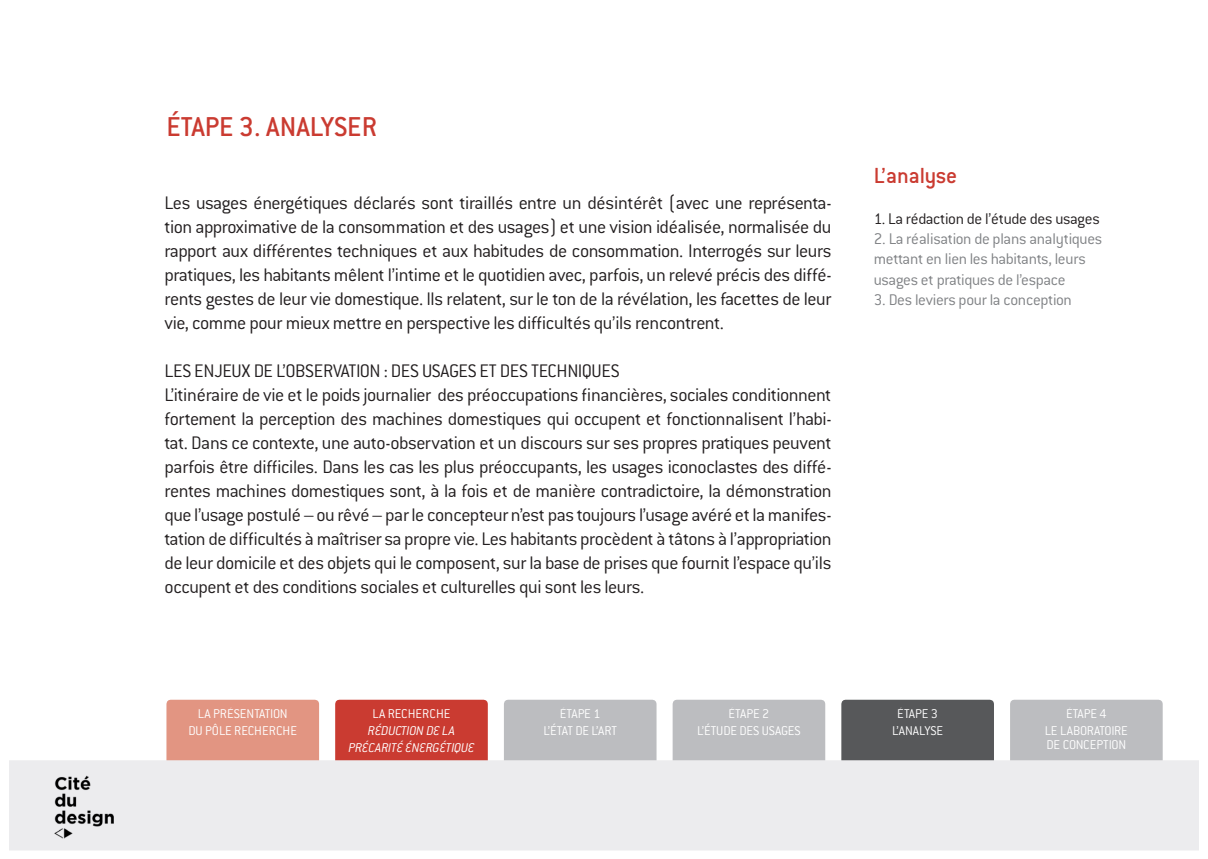
<style>
.page{position:relative;width:1208px;height:859px;background:#fff}
.page>*{position:absolute;margin:0;border:0;box-sizing:border-box;transform-origin:0 0}
.t1{font:500 30px "Conduit ITC";color:#ca3b31}
.t2{font:500 24px "Conduit ITC";letter-spacing:-.015em;color:#ca3b31}
.t3{font:300 20px/24px "Conduit ITC";letter-spacing:-.02em;color:#231f20;text-align:justify}
.t4{font:300 17px "Conduit ITC";letter-spacing:-.02em;color:#808285}
.t5{font:300 17px "Conduit ITC";letter-spacing:-.02em;color:#231f20}
.t6{font:300 14px "Conduit ITC";color:#fff}
.t7{font:italic 300 14px "Conduit ITC";letter-spacing:-.005em;color:#fff}
.t8{font:300 14px "Conduit ITC";letter-spacing:-.02em;color:#fff}
.t9{font:300 14px "Conduit ITC";letter-spacing:-.025em;color:#fff}
</style>
<div class="page">
<div style="left:170px;top:704px;width:145px;height:106px;background:#e29582"></div>
<div style="left:166px;top:700px;width:153px;height:114px;border:8px solid #e29582"></div>
<div style="left:508px;top:704px;width:144px;height:106px;background:#bcbdc0"></div>
<div style="left:504px;top:700px;width:152px;height:114px;border:8px solid #bcbdc0"></div>
<div style="left:845px;top:704px;width:145px;height:106px;background:#57585a"></div>
<div style="left:841px;top:700px;width:153px;height:114px;border:8px solid #57585a"></div>
<div style="left:676px;top:704px;width:145px;height:106px;background:#bcbdc0"></div>
<div style="left:672px;top:700px;width:153px;height:114px;border:8px solid #bcbdc0"></div>
<div style="left:1014px;top:704px;width:144px;height:106px;background:#bcbdc0"></div>
<div style="left:1010px;top:700px;width:152px;height:114px;border:8px solid #bcbdc0"></div>
<div style="left:339px;top:704px;width:145px;height:106px;background:#ca3b31"></div>
<div style="left:335px;top:700px;width:153px;height:114px;border:8px solid #ca3b31"></div>
<div style="left:9px;top:760px;width:1190px;height:90px;background:#ececee"></div>
<img style="left:47px;top:774px;width:81px;height:75px">
<p class="t1" style="left:166px;top:110px;width:212px">ÉTAPE 3. ANALYSER</p>
<p class="t3" style="left:164px;top:191px;width:668px">Les usages énergétiques déclarés sont tiraillés entre un désintérêt (avec une représenta&shy;tion approximative de la consommation et des usages) et une vision idéalisée, normalisée du rapport aux différentes techniques et aux habitudes de consommation. Interrogés sur leurs pratiques, les habitants mêlent l’intime et le quotidien avec, parfois, un relevé précis des diffé&shy;rents gestes de leur vie domestique. Ils relatent, sur le ton de la révélation, les facettes de leur vie, comme pour mieux mettre en perspective les difficultés qu’ils rencontrent.</p>
<p class="t3" style="left:164px;top:359px;width:456px">LES ENJEUX DE L’OBSERVATION : DES USAGES ET DES TECHNIQUES</p>
<p class="t3" style="left:164px;top:383px;width:668px">L’itinéraire de vie et le poids journalier des préoccupations financières, sociales conditionnent fortement la perception des machines domestiques qui occupent et fonctionnalisent l’habi&shy;tat. Dans ce contexte, une auto-observation et un discours sur ses propres pratiques peuvent parfois être difficiles. Dans les cas les plus préoccupants, les usages iconoclastes des diffé&shy;rentes machines domestiques sont, à la fois et de manière contradictoire, la démonstration que l’usage postulé – ou rêvé – par le concepteur n’est pas toujours l’usage avéré et la manifes&shy;tation de difficultés à maîtriser sa propre vie. Les habitants procèdent à tâtons à l’appropriation de leur domicile et des objets qui le composent, sur la base de prises que fournit l’espace qu’ils occupent et des conditions sociales et culturelles qui sont les leurs.</p>
<p class="t2" style="left:873px;top:162px;width:85px">L’analyse</p>
<p class="t5" style="left:873px;top:209px;width:227px">1. La rédaction de l’étude des usages</p>
<p class="t4" style="left:873px;top:229px;width:230px">2. La réalisation de plans analytiques</p>
<p class="t4" style="left:873px;top:250px;width:214px">mettant en lien les habitants, leurs</p>
<p class="t4" style="left:873px;top:270px;width:193px">usages et pratiques de l’espace</p>
<p class="t4" style="left:873px;top:291px;width:200px">3. Des leviers pour la conception</p>
<p class="t6" style="left:198px;top:706px;width:91px">LA PRÉSENTATION</p>
<p class="t6" style="left:188px;top:723px;width:110px">DU PÔLE RECHERCHE</p>
<p class="t6" style="left:372px;top:706px;width:80px">LA RECHERCHE</p>
<p class="t7" style="left:368px;top:723px;width:89px">RÉDUCTION DE LA</p>
<p class="t7" style="left:348px;top:740px;width:127px">PRÉCARITÉ ÉNERGÉTIQUE</p>
<p class="t6" style="left:560px;top:706px;width:42px">ÉTAPE 1</p>
<p class="t9" style="left:543px;top:723px;width:75px">L’ÉTAT DE L’ART</p>
<p class="t6" style="left:728px;top:706px;width:42px">ÉTAPE 2</p>
<p class="t6" style="left:697px;top:723px;width:105px">L’ÉTUDE DES USAGES</p>
<p class="t6" style="left:897px;top:706px;width:42px">ÉTAPE 3</p>
<p class="t6" style="left:892px;top:723px;width:53px">L’ANALYSE</p>
<p class="t6" style="left:1066px;top:706px;width:42px">ÉTAPE 4</p>
<p class="t8" style="left:1044px;top:723px;width:85px">LE LABORATOIRE</p>
<p class="t8" style="left:1046px;top:737px;width:81px">DE CONCEPTION</p>
</div>
